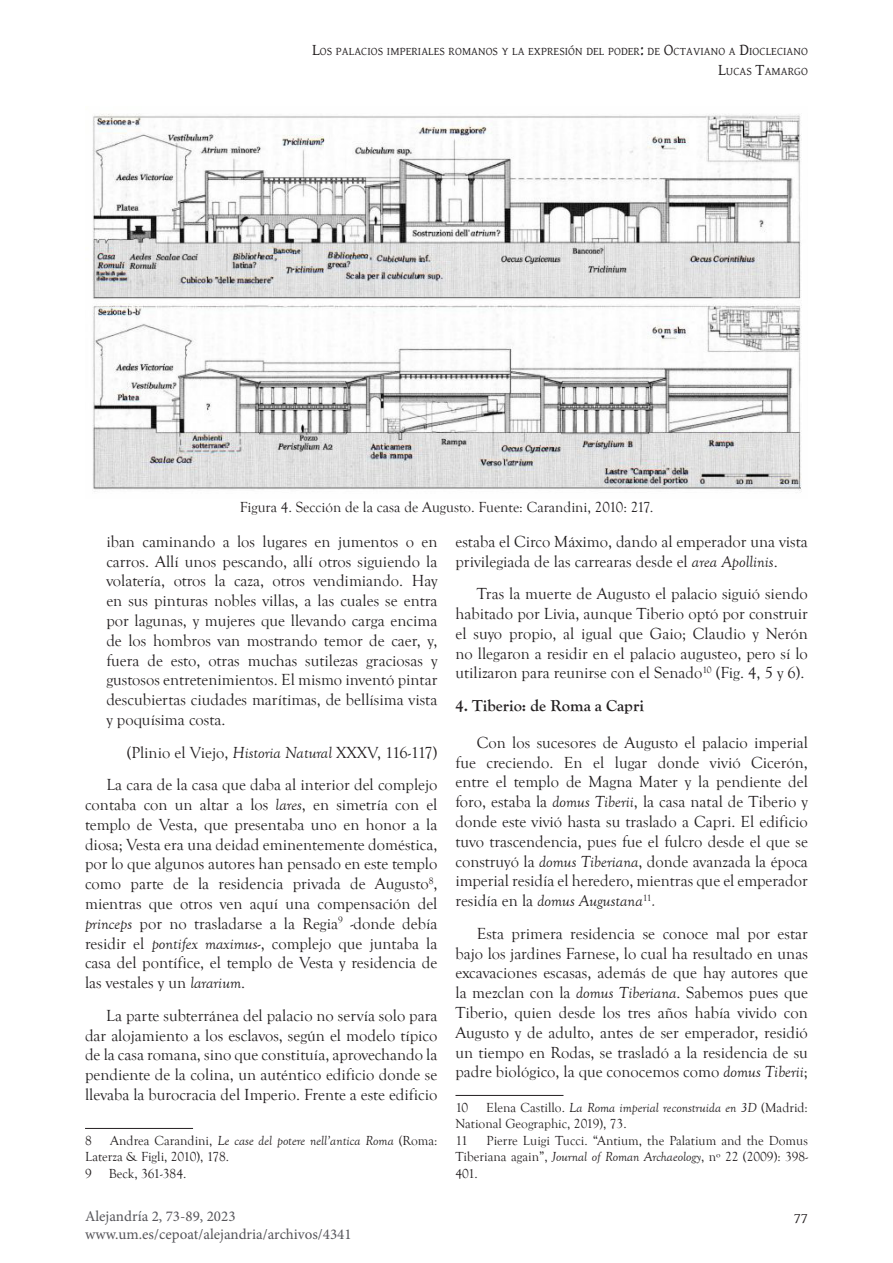
<style>
.page{position:relative;width:893px;height:1263px;background:#fff}
.page>*{position:absolute;margin:0;border:0;box-sizing:border-box;transform-origin:0 0}
.t1{font:16.5px/19.8px "Goudy Old Style T";color:#231f20;text-align:justify}
.Heading_1{font:700 16.5px "Goudy Old Style T";color:#231f20}
.t2{font:15px "Minion Pro";color:#56555a}
.Figure_Caption{font:15px "Goudy Old Style T";color:#231f20}
.t3{font:15px "Gentium Basic";color:#231f20}
.Footnote_Text{font:13.5px/16.5px "Goudy Old Style T";color:#231f20}
.t4{font:11.55px/19.8px "Gentium Basic";color:#231f20;text-align:right}
.s1{font-size:16.5px}
.s2{font-style:italic}
</style>
<div class="page">
<hr style="left:85px;top:1128px;width:108px;height:1px;background:#231f20">
<hr style="left:455px;top:1095px;width:108px;height:1px;background:#231f20">
<img style="left:92px;top:113px;width:710px;height:380px">
<p class="t4" style="left:312px;top:41px;width:497px"><span class="s1">L</span>OS PALACIOS IMPERIALES ROMANOS Y LA EXPRESIÓN DEL PODER<span class="s1">:</span> DE <span class="s1">O</span>CTAVIANO A <span class="s1">D</span>IOCLECIANO<br><span class="s1">L</span>UCAS <span class="s1">T</span>AMARGO</p>
<p class="Figure_Caption" style="left:240px;top:498px;width:415px">Figura 4. Sección de la casa de Augusto. Fuente: Carandini, 2010: 217.</p>
<p class="t1" style="left:106px;top:532px;width:333px">iban caminando a los lugares en jumentos o en carros. Allí unos pescando, allí otros siguiendo la volatería, otros la caza, otros vendimiando. Hay en sus pinturas nobles villas, a las cuales se entra por lagunas, y mujeres que llevando carga encima de los hombros van mostrando temor de caer, y, fuera de esto, otras muchas sutilezas graciosas y gustosos entretenimientos. El mismo inventó pintar descubiertas ciudades marítimas, de bellísima vista y poquísima costa.</p>
<p class="t1" style="left:127px;top:743px;width:312px">(Plinio el Viejo, <span class="s2">Historia Natural</span> XXXV, 116-117)</p>
<p class="t1" style="left:85px;top:775px;width:354px;text-indent:21px">La cara de la casa que daba al interior del complejo contaba con un altar a los <span class="s2">lares</span>, en simetría con el templo de Vesta, que presentaba uno en honor a la diosa; Vesta era una deidad eminentemente doméstica, por lo que algunos autores han pensado en este templo como parte de la residencia privada de Augusto<sup>8</sup>, mientras que otros ven aquí una compensación del <span class="s2">princeps</span> por no trasladarse a la Regia<sup>9</sup> -donde debía residir el <span class="s2">pontifex maximus</span>-, complejo que juntaba la casa del pontífice, el templo de Vesta y residencia de las vestales y un <span class="s2">lararium</span>.</p>
<p class="t1" style="left:85px;top:1006px;width:354px;text-indent:21px">La parte subterránea del palacio no servía solo para dar alojamiento a los esclavos, según el modelo típico de la casa romana, sino que constituía, aprovechando la pendiente de la colina, un auténtico edificio donde se llevaba la burocracia del Imperio. Frente a este edificio</p>
<p class="Footnote_Text" style="left:85px;top:1132px;width:8px">8</p>
<p class="Footnote_Text" style="left:85px;top:1132px;width:354px;text-indent:25px">Andrea Carandini, <span class="s2">Le case del potere nell’antica Roma</span> (Roma:<br>Laterza &amp; Figli, 2010), 178.</p>
<p class="Footnote_Text" style="left:85px;top:1165px;width:8px">9</p>
<p class="Footnote_Text" style="left:109px;top:1165px;width:79px">Beck, 361-384.</p>
<p class="t1" style="left:455px;top:532px;width:354px">estaba el Circo Máximo, dando al emperador una vista privilegiada de las carrearas desde el <span class="s2">area Apollinis</span>.</p>
<p class="t1" style="left:455px;top:584px;width:354px;text-indent:21px">Tras la muerte de Augusto el palacio siguió siendo habitado por Livia, aunque Tiberio optó por construir el suyo propio, al igual que Gaio; Claudio y Nerón no llegaron a residir en el palacio augusteo, pero sí lo utilizaron para reunirse con el Senado<sup>10</sup> (Fig. 4, 5 y 6).</p>
<p class="Heading_1" style="left:455px;top:696px;width:190px">4. Tiberio: de Roma a Capri</p>
<p class="t1" style="left:455px;top:733px;width:354px;text-indent:21px">Con los sucesores de Augusto el palacio imperial fue creciendo. En el lugar donde vivió Cicerón, entre el templo de Magna Mater y la pendiente del foro, estaba la <span class="s2">domus Tiberii</span>, la casa natal de Tiberio y donde este vivió hasta su traslado a Capri. El edificio tuvo trascendencia, pues fue el fulcro desde el que se construyó la <span class="s2">domus Tiberiana</span>, donde avanzada la época imperial residía el heredero, mientras que el emperador residía en la <span class="s2">domus Augustana</span><sup>11</sup><span class="s2">.</span></p>
<p class="t1" style="left:455px;top:924px;width:354px;text-indent:21px">Esta primera residencia se conoce mal por estar bajo los jardines Farnese, lo cual ha resultado en unas excavaciones escasas, además de que hay autores que la mezclan con la <span class="s2">domus Tiberiana</span>. Sabemos pues que Tiberio, quien desde los tres años había vivido con Augusto y de adulto, antes de ser emperador, residió un tiempo en Rodas, se trasladó a la residencia de su padre biológico, la que conocemos como <span class="s2">domus Tiberii</span>;</p>
<p class="Footnote_Text" style="left:455px;top:1099px;width:14px">10</p>
<p class="Footnote_Text" style="left:455px;top:1099px;width:354px;text-indent:31px">Elena Castillo. <span class="s2">La Roma imperial reconstruida en 3D</span> (Madrid:<br>National Geographic, 2019), 73.</p>
<p class="Footnote_Text" style="left:455px;top:1132px;width:14px">11</p>
<p class="Footnote_Text" style="left:455px;top:1132px;width:354px;text-align:justify;text-indent:31px">Pierre Luigi Tucci. “Antium, the Palatium and the Domus Tiberiana again”, <span class="s2">Journal of Roman Archaeology</span>, nº 22 (2009): 398- 401.</p>
<p class="t2" style="left:85px;top:1206px;width:152px">Alejandría 2, 73-89, 2023</p>
<p class="t3" style="left:794px;top:1207px;width:16px">77</p>
<p class="t2" style="left:85px;top:1224px;width:268px">www.um.es/cepoat/alejandria/archivos/4341</p>
</div>
